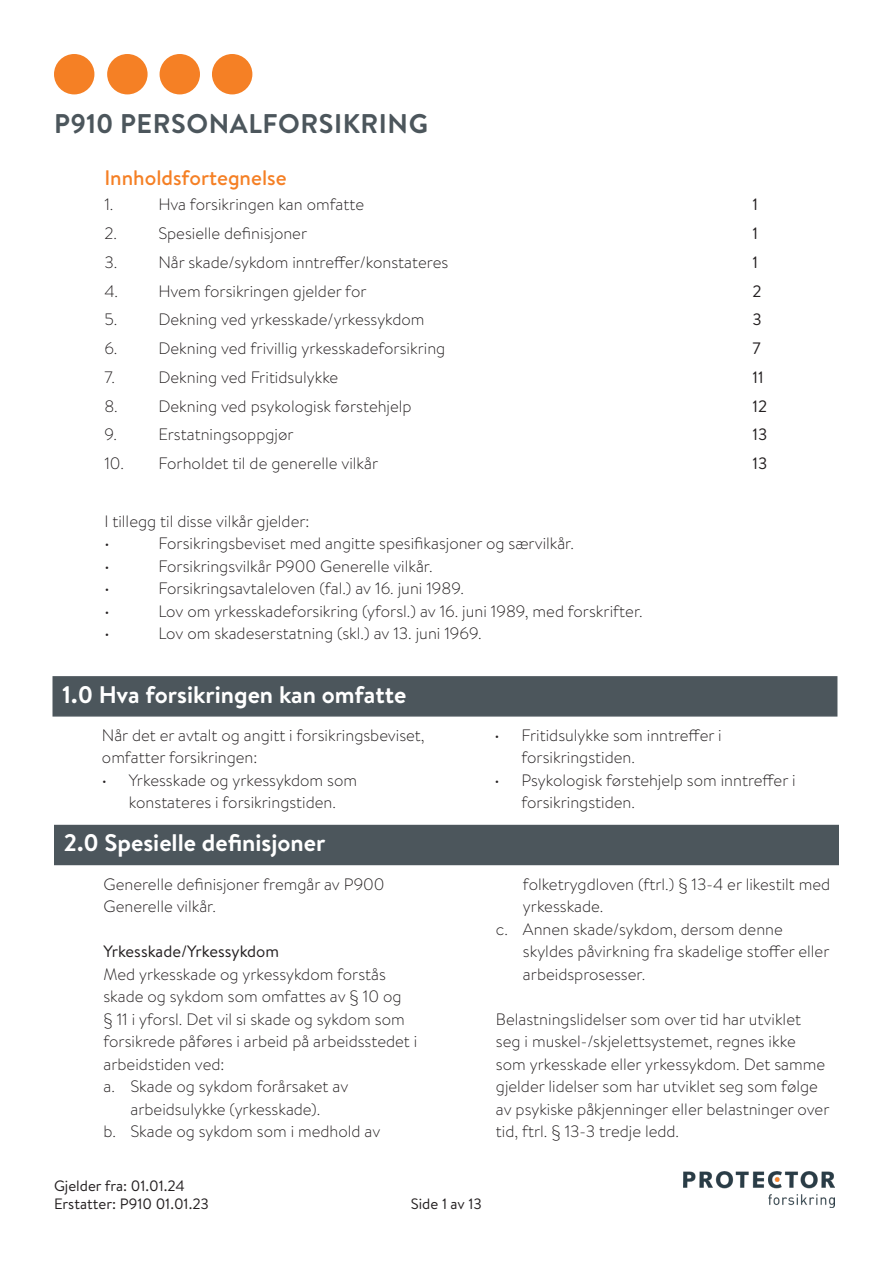
<style>
.page{position:relative;width:893px;height:1263px;background:#fff}
.page>*{position:absolute;margin:0;border:0;box-sizing:border-box;transform-origin:0 0}
.t1{font:700 27px "Brandon Text";letter-spacing:.02em;color:#4c565c}
.P_List_a_b_c{font:700 24px "Brandon Text";color:#fff}
.t2{font:500 21px "Brandon Text";color:#f58025}
.t3{font:300 16.5px/22.5px "Brandon Text";color:#231f20}
.t4{font:16.5px "Brandon Text";color:#231f20}
.t5{font:15px/18px "Brandon Text";color:#231f20}
</style>
<div class="page">
<div style="left:54px;top:54px;width:40px;height:40px;background:#f58025;border-radius:50%"></div>
<div style="left:107px;top:54px;width:41px;height:40px;background:#f58025;border-radius:50%"></div>
<div style="left:160px;top:54px;width:40px;height:40px;background:#f58025;border-radius:50%"></div>
<div style="left:212px;top:54px;width:40px;height:40px;background:#f58025;border-radius:50%"></div>
<img style="left:683px;top:1171px;width:152px;height:37px">
<div style="left:52px;top:676px;width:785px;height:40px;background:#4c565c;border:2px solid #4c565c"></div>
<div style="left:54px;top:825px;width:785px;height:40px;background:#4c565c"></div>
<h1 class="t1" style="left:54px;top:105px;width:375px">P910 PERSONALFORSIKRING</h1>
<h2 class="t2" style="left:104px;top:163px;width:184px">Innholdsfortegnelse</h2>
<p class="t3" style="left:104px;top:193px;width:11px">1.</p>
<p class="t3" style="left:158px;top:193px;width:207px">Hva forsikringen kan omfatte</p>
<p class="t4" style="left:752px;top:193px;width:7px">1</p>
<p class="t3" style="left:104px;top:221px;width:14px">2.</p>
<p class="t3" style="left:158px;top:221px;width:150px">Spesielle definisjoner</p>
<p class="t4" style="left:752px;top:222px;width:7px">1</p>
<p class="t3" style="left:104px;top:250px;width:14px">3.</p>
<p class="t3" style="left:158px;top:250px;width:291px">Når skade/sykdom inntreffer/konstateres</p>
<p class="t4" style="left:752px;top:251px;width:7px">1</p>
<p class="t3" style="left:104px;top:279px;width:15px">4.</p>
<p class="t3" style="left:158px;top:279px;width:210px">Hvem forsikringen gjelder for</p>
<p class="t4" style="left:752px;top:279px;width:11px">2</p>
<p class="t3" style="left:104px;top:308px;width:14px">5.</p>
<p class="t3" style="left:158px;top:308px;width:268px">Dekning ved yrkesskade/yrkessykdom</p>
<p class="t4" style="left:752px;top:308px;width:11px">3</p>
<p class="t3" style="left:104px;top:336px;width:15px">6.</p>
<p class="t3" style="left:158px;top:336px;width:288px">Dekning ved frivillig yrkesskadeforsikring</p>
<p class="t4" style="left:752px;top:337px;width:10px">7</p>
<p class="t3" style="left:104px;top:365px;width:12px">7.</p>
<p class="t3" style="left:158px;top:365px;width:181px">Dekning ved Fritidsulykke</p>
<p class="t4" style="left:752px;top:366px;width:13px">11</p>
<p class="t3" style="left:104px;top:394px;width:15px">8.</p>
<p class="t3" style="left:158px;top:394px;width:255px">Dekning ved psykologisk førstehjelp</p>
<p class="t4" style="left:752px;top:395px;width:16px">12</p>
<p class="t3" style="left:104px;top:423px;width:14px">9.</p>
<p class="t3" style="left:158px;top:423px;width:137px">Erstatningsoppgjør</p>
<p class="t4" style="left:752px;top:423px;width:16px">13</p>
<p class="t3" style="left:104px;top:452px;width:275px">10. Forholdet til de generelle vilkår</p>
<p class="t4" style="left:752px;top:452px;width:16px">13</p>
<p class="t3" style="left:104px;top:509px;width:207px">I tillegg til disse vilkår gjelder:</p>
<p class="t3" style="left:104px;top:532px;width:7px">•</p>
<p class="t3" style="left:158px;top:532px;width:417px">Forsikringsbeviset med angitte spesifikasjoner og særvilkår.</p>
<p class="t3" style="left:104px;top:554px;width:7px">•</p>
<p class="t3" style="left:158px;top:554px;width:276px">Forsikringsvilkår P900 Generelle vilkår.</p>
<p class="t3" style="left:104px;top:577px;width:7px">•</p>
<p class="t3" style="left:158px;top:577px;width:307px">Forsikringsavtaleloven (fal.) av 16. juni 1989.</p>
<p class="t3" style="left:104px;top:599px;width:7px">•</p>
<p class="t3" style="left:158px;top:599px;width:486px">Lov om yrkesskadeforsikring (yforsl.) av 16. juni 1989, med forskrifter.</p>
<p class="t3" style="left:104px;top:622px;width:7px">•</p>
<p class="t3" style="left:158px;top:622px;width:325px">Lov om skadeserstatning (skl.) av 13. juni 1969.</p>
<p class="P_List_a_b_c" style="left:62px;top:678px;width:346px">1.0 Hva forsikringen kan omfatte</p>
<p class="t3" style="left:102px;top:723px;width:324px">Når det er avtalt og angitt i forsikringsbeviset, omfatter forsikringen:</p>
<p class="t3" style="left:102px;top:768px;width:257px;text-align:center">• Yrkesskade og yrkessykdom som konstateres i forsikringstiden.</p>
<p class="P_List_a_b_c" style="left:64px;top:826px;width:263px">2.0 Spesielle definisjoner</p>
<p class="t3" style="left:103px;top:872px;width:283px">Generelle definisjoner fremgår av P900<br>Generelle vilkår.</p>
<p class="t4" style="left:103px;top:940px;width:177px">Yrkesskade/Yrkessykdom</p>
<p class="t3" style="left:103px;top:962px;width:315px">Med yrkesskade og yrkessykdom forstås skade og sykdom som omfattes av § 10 og<br>§ 11 i yforsl. Det vil si skade og sykdom som forsikrede påføres i arbeid på arbeidsstedet i arbeidstiden ved:</p>
<p class="t3" style="left:103px;top:1074px;width:246px;text-align:center">a. Skade og sykdom forårsaket av arbeidsulykke (yrkesskade).</p>
<p class="t3" style="left:103px;top:1119px;width:278px">b. Skade og sykdom som i medhold av</p>
<p class="t3" style="left:521px;top:723px;width:202px;text-indent:-27px">• Fritidsulykke som inntreffer i forsikringstiden.</p>
<p class="t3" style="left:521px;top:768px;width:276px;text-indent:-27px">• Psykologisk førstehjelp som inntreffer i forsikringstiden.</p>
<p class="t3" style="left:523px;top:872px;width:309px">folketrygdloven (ftrl.) § 13-4 er likestilt med</p>
<p class="t3" style="left:523px;top:894px;width:82px">yrkesskade.</p>
<p class="t3" style="left:496px;top:917px;width:288px">c. Annen skade/sykdom, dersom denne</p>
<p class="t3" style="left:523px;top:939px;width:308px">skyldes påvirkning fra skadelige stoffer eller</p>
<p class="t3" style="left:523px;top:962px;width:124px">arbeidsprosesser.</p>
<p class="t3" style="left:496px;top:1007px;width:335px">Belastningslidelser som over tid har utviklet seg i muskel-/skjelettsystemet, regnes ikke som yrkesskade eller yrkessykdom. Det samme gjelder lidelser som har utviklet seg som følge av psykiske påkjenninger eller belastninger over tid, ftrl. § 13-3 tredje ledd.</p>
<p class="t5" style="left:54px;top:1176px;width:157px">Gjelder fra: 01.01.24<br>Erstatter: P910 01.01.23</p>
<p class="t5" style="left:411px;top:1194px;width:73px">Side 1 av 13</p>
</div>
